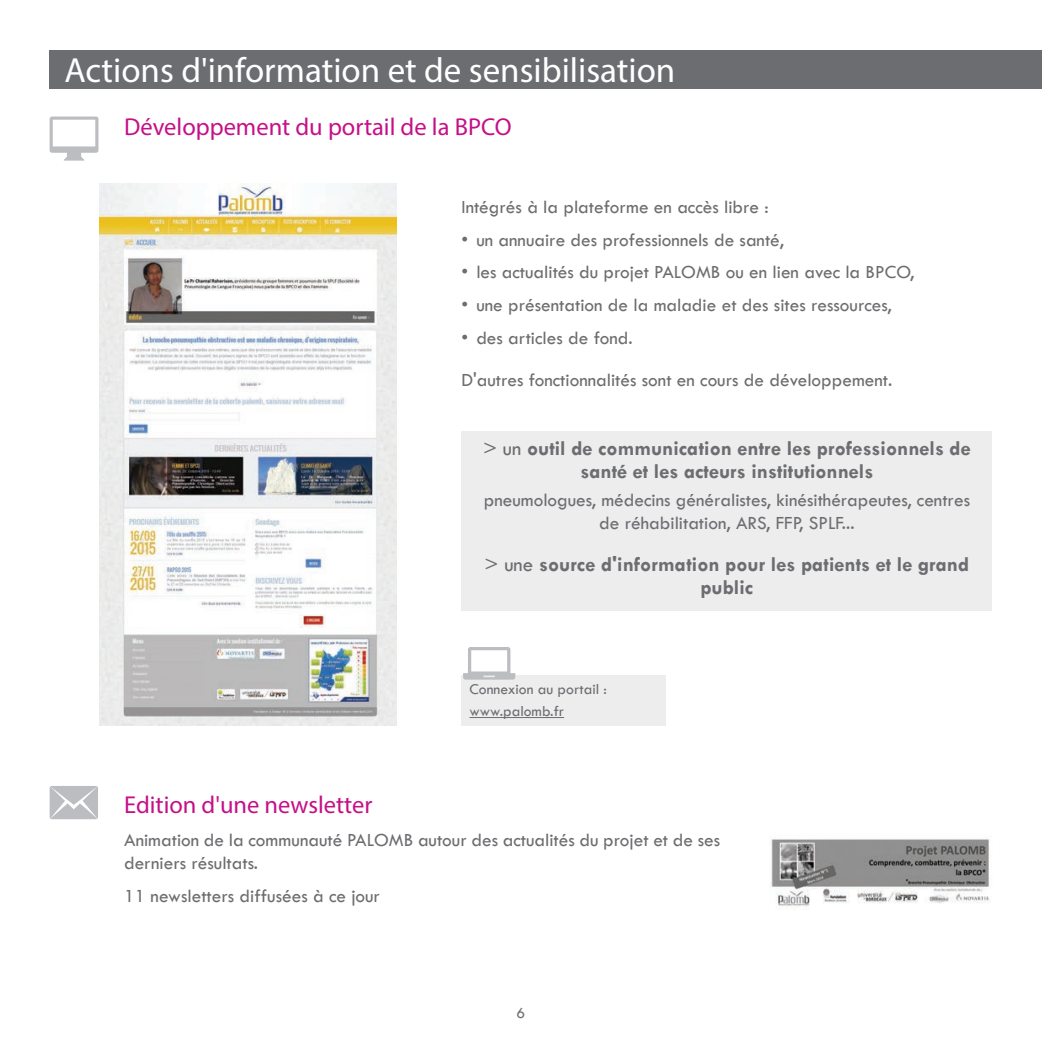
<style>
.page{position:relative;width:1042px;height:1042px;background:#fff}
.page>*{position:absolute;margin:0;border:0;box-sizing:border-box;transform-origin:0 0}
.t1{font:35px "Myriad Pro";color:#fff}
.t2{font:24.5px "Myriad Pro";color:#c51088}
.t3{font:700 21px/22.8px "Tw Cen";color:#6c6d70;text-align:center}
.t4{font:19.25px/22.8px "Tw Cen";color:#6c6d70;text-align:center}
.t5{font:15.75px "Tw Cen";color:#6c6d70}
.t6{font:15.58px/22.4px "Tw Cen";color:#6c6d70}
.s1{font-weight:400}
</style>
<div class="page">
<div style="left:50px;top:50px;width:992px;height:38px;background:#6c6d70"></div>
<img style="left:99px;top:184px;width:297px;height:541px">
<svg style="left:50px;top:117px;width:48px;height:44px"></svg>
<div style="left:461px;top:431px;width:531px;height:180px;background:#ededee"></div>
<svg style="left:50px;top:786px;width:48px;height:33px;background:#c4c5c7"></svg>
<img style="left:771px;top:837px;width:219px;height:70px">
<div style="left:461px;top:675px;width:205px;height:50px;background:#ededee"></div>
<hr style="left:469px;top:717px;width:95px;height:1px;background:#6c6d70">
<svg style="left:463px;top:647px;width:52px;height:32px"></svg>
<h1 class="t1" style="left:64px;top:49px;width:612px">Actions d'information et de sensibilisation</h1>
<p class="t2" style="left:124px;top:112px;width:389px">Développement du portail de la BPCO</p>
<p class="t4" style="left:461px;top:195px;width:309px">Intégrés à la plateforme en accès libre :</p>
<p class="t4" style="left:461px;top:228px;width:324px">• un annuaire des professionnels de santé,</p>
<p class="t4" style="left:461px;top:261px;width:454px">• les actualités du projet PALOMB ou en lien avec la BPCO,</p>
<p class="t4" style="left:461px;top:294px;width:432px">• une présentation de la maladie et des sites ressources,</p>
<p class="t4" style="left:461px;top:326px;width:173px">• des articles de fond.</p>
<p class="t4" style="left:461px;top:369px;width:432px">D'autres fonctionnalités sont en cours de développement.</p>
<p class="t3" style="left:483px;top:437px;width:489px"><span class="s1">&gt; un</span> outil de communication entre les professionnels de santé et les acteurs institutionnels</p>
<p class="t4" style="left:484px;top:488px;width:488px">pneumologues, médecins généralistes, kinésithérapeutes, centres de réhabilitation, ARS, FFP, SPLF...</p>
<p class="t3" style="left:484px;top:553px;width:486px"><span class="s1">&gt; une</span> source d'information pour les patients et le grand public</p>
<p class="t6" style="left:469px;top:678px;width:139px">Connexion au portail : www.palomb.fr</p>
<p class="t2" style="left:124px;top:790px;width:250px">Edition d'une newsletter</p>
<p class="t4" style="left:124px;top:828px;width:598px;text-align:left">Animation de la communauté PALOMB autour des actualités du projet et de ses derniers résultats.</p>
<p class="t4" style="left:124px;top:884px;width:257px">11 newsletters diffusées à ce jour</p>
<p class="t5" style="left:517px;top:1003px;width:10px">6</p>
</div>
